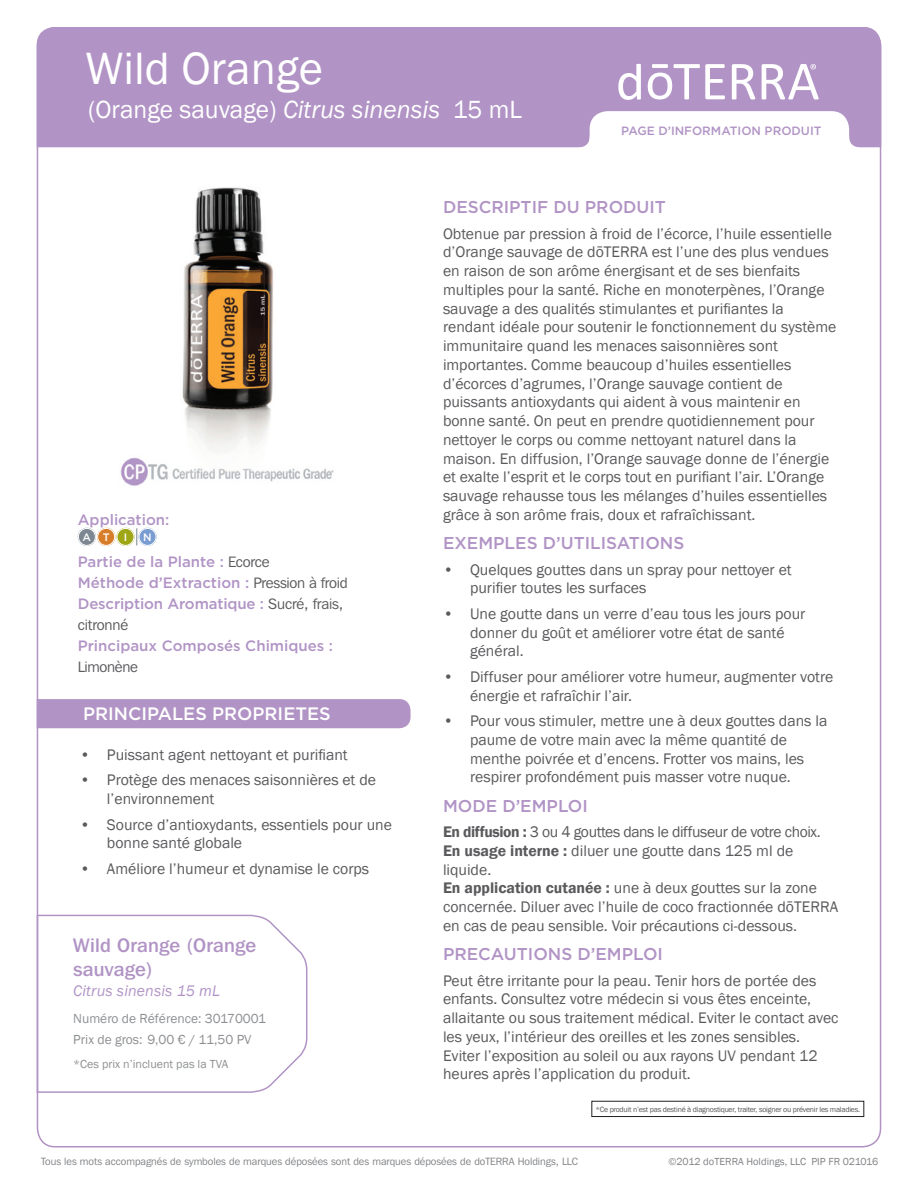
<style>
.page{position:relative;width:918px;height:1188px;background:#fff}
.page>*{position:absolute;margin:0;border:0;box-sizing:border-box;transform-origin:0 0}
.t1{font:46.5px "Franklin Gothic";color:#fff}
.t2{font:25.5px "Franklin Gothic";color:#fff}
.Tag_H1{font:500 19.5px/24px "Franklin Gothic IT Cby BT";letter-spacing:.01em;color:#b194c5}
.t3{font:500 18px "Gotham";color:#fff}
.Purple_Headers{font:500 17.1px "Gotham";color:#b194c5}
.Body{font:15.75px/18.8px "Franklin Gothic";color:#5a5a5d}
.Directions_bold_2nd{font:15.75px/18.8px "Franklin Gothic";color:#5a5a5d}
.Directions_Bold_Attr{font:15.75px "Franklin Gothic";letter-spacing:-.025em;color:#5a5a5d}
.Tag_H2{font:italic 15.75px "Franklin Gothic";letter-spacing:.01em;color:#b194c5}
.Oil_Attribute_Panel{font:500 15px/21px "Gotham";color:#b194c5}
.t4{font:13.5px "Franklin Gothic";color:#8d8f92}
.t5{font:12px "Franklin Gothic";color:#8d8f92}
.t6{font:500 12px "Gotham";color:#b194c5}
.t7{font:500 10.8px "Gotham";color:#fff}
.t8{font:10.5px "Franklin Gothic IT Cby BT";color:#808285}
.t9{font:10.5px "Franklin Gothic";color:#808285}
.t10{font:7.8px "Franklin Gothic";letter-spacing:-.03em;color:#57585a}
.s1{font-style:italic}
.s2{font-family:"Franklin Gothic IT Cby BT";font-weight:400;color:#5a5a5d}
.s3{font-weight:600}
</style>
<div class="page">
<div style="left:37px;top:27px;width:844px;height:120px;background:#b194c5"></div>
<svg style="left:732px;top:64px;width:23px;height:35px"></svg>
<svg style="left:648px;top:64px;width:77px;height:36px"></svg>
<svg style="left:618px;top:64px;width:23px;height:36px"></svg>
<svg style="left:762px;top:64px;width:57px;height:35px"></svg>
<svg style="left:36px;top:698px;width:375px;height:31px;background:#b69ac8"></svg>
<svg style="left:580px;top:111px;width:279px;height:37px"></svg>
<svg style="left:36px;top:913px;width:272px;height:181px"></svg>
<div style="left:592px;top:1101px;width:272px;height:16px;border:1px solid #231f20"></div>
<svg style="left:136px;top:528px;width:1px;height:17px"></svg>
<div style="left:78px;top:528px;width:18px;height:18px;background:#7c8791;border-radius:50%"></div>
<div style="left:78px;top:528px;width:18px;height:18px;border:1px solid #fff;border-radius:50%"></div>
<div style="left:97px;top:528px;width:18px;height:18px;background:#d77c29;border-radius:50%"></div>
<div style="left:98px;top:528px;width:17px;height:18px;border:1px solid #fff;border-radius:50%"></div>
<svg style="left:116px;top:528px;width:19px;height:18px"></svg>
<div style="left:117px;top:528px;width:17px;height:18px;border:1px solid #fff;border-radius:50%"></div>
<svg style="left:138px;top:528px;width:19px;height:18px"></svg>
<div style="left:139px;top:528px;width:17px;height:18px;border:1px solid #fff;border-radius:50%"></div>
<img style="left:120px;top:457px;width:214px;height:29px">
<img style="left:180px;top:187px;width:96px;height:294px">
<p class="t1" style="left:85px;top:40px;width:239px">Wild Orange</p>
<p class="t2" style="left:88px;top:94px;width:436px">(Orange sauvage) <span class="s1">Citrus sinensis</span> 15 mL</p>
<p class="t6" style="left:621px;top:123px;width:202px">PAGE D’INFORMATION PRODUIT</p>
<p class="Oil_Attribute_Panel" style="left:78px;top:509px;width:93px">Application:</p>
<p class="t7" style="left:83px;top:530px;width:29px">A T</p>
<p class="t7" style="left:124px;top:530px;width:5px">I</p>
<p class="t7" style="left:143px;top:530px;width:10px">N</p>
<p class="Oil_Attribute_Panel" style="left:78px;top:551px;width:193px">Partie de la Plante : <span class="s2">Ecorce</span></p>
<p class="Oil_Attribute_Panel" style="left:78px;top:572px;width:271px">Méthode d’Extraction : <span class="s2">Pression à froid</span></p>
<p class="Oil_Attribute_Panel" style="left:78px;top:593px;width:267px">Description Aromatique : <span class="s2">Sucré, frais, citronné</span></p>
<p class="Oil_Attribute_Panel" style="left:78px;top:635px;width:257px">Principaux Composés Chimiques :<br><span class="s2">Limonène</span></p>
<p class="t3" style="left:83px;top:702px;width:249px">PRINCIPALES PROPRIETES</p>
<p class="Body" style="left:80px;top:745px;width:269px">• Puissant agent nettoyant et purifiant</p>
<p class="Body" style="left:107px;top:771px;width:271px;text-indent:-27px">• Protège des menaces saisonnières et de l’environnement</p>
<p class="Body" style="left:107px;top:815px;width:287px;text-indent:-27px">• Source d’antioxydants, essentiels pour une bonne santé globale</p>
<p class="Body" style="left:80px;top:859px;width:291px">• Améliore l’humeur et dynamise le corps</p>
<p class="Tag_H1" style="left:73px;top:933px;width:184px">Wild Orange (Orange sauvage)</p>
<p class="Tag_H2" style="left:73px;top:981px;width:149px">Citrus sinensis 15 mL</p>
<p class="t4" style="left:73px;top:1011px;width:194px">Numéro de Référence: 30170001</p>
<p class="t4" style="left:73px;top:1032px;width:180px">Prix de gros: 9,00 € / 11,50 PV</p>
<p class="t5" style="left:73px;top:1057px;width:157px">*Ces prix n’incluent pas la TVA</p>
<p class="Purple_Headers" style="left:443px;top:196px;width:225px">DESCRIPTIF DU PRODUIT</p>
<p class="Body" style="left:443px;top:224px;width:395px">Obtenue par pression à froid de l’écorce, l’huile essentielle d’Orange sauvage de dōTERRA est l’une des plus vendues en raison de son arôme énergisant et de ses bienfaits multiples pour la santé. Riche en monoterpènes, l’Orange sauvage a des qualités stimulantes et purifiantes la rendant idéale pour soutenir le fonctionnement du système immunitaire quand les menaces saisonnières sont importantes. Comme beaucoup d’huiles essentielles d’écorces d’agrumes, l’Orange sauvage contient de puissants antioxydants qui aident à vous maintenir en bonne santé. On peut en prendre quotidiennement pour nettoyer le corps ou comme nettoyant naturel dans la maison. En diffusion, l’Orange sauvage donne de l’énergie et exalte l’esprit et le corps tout en purifiant l’air. L’Orange sauvage rehausse tous les mélanges d’huiles essentielles grâce à son arôme frais, doux et rafraîchissant.</p>
<p class="Purple_Headers" style="left:443px;top:532px;width:243px">EXEMPLES D’UTILISATIONS</p>
<p class="Body" style="left:470px;top:560px;width:323px;text-indent:-27px">• Quelques gouttes dans un spray pour nettoyer et purifier toutes les surfaces</p>
<p class="Body" style="left:470px;top:605px;width:337px;text-indent:-27px">• Une goutte dans un verre d’eau tous les jours pour donner du goût et améliorer votre état de santé général.</p>
<p class="Body" style="left:470px;top:668px;width:365px;text-indent:-27px">• Diffuser pour améliorer votre humeur, augmenter votre énergie et rafraîchir l’air.</p>
<p class="Body" style="left:470px;top:712px;width:359px;text-indent:-27px">• Pour vous stimuler, mettre une à deux gouttes dans la paume de votre main avec la même quantité de menthe poivrée et d’encens. Frotter vos mains, les respirer profondément puis masser votre nuque.</p>
<p class="Purple_Headers" style="left:443px;top:794px;width:146px">MODE D’EMPLOI</p>
<p class="Directions_Bold_Attr" style="left:443px;top:822px;width:379px"><span class="s3">En diffusion :</span> 3 ou 4 gouttes dans le diffuseur de votre choix.</p>
<p class="Directions_bold_2nd" style="left:443px;top:842px;width:352px"><span class="s3">En usage interne :</span> diluer une goutte dans 125 ml de liquide.</p>
<p class="Directions_bold_2nd" style="left:443px;top:879px;width:397px"><span class="s3">En application cutanée :</span> une à deux gouttes sur la zone concernée. Diluer avec l’huile de coco fractionnée dōTERRA en cas de peau sensible. Voir précautions ci-dessous.</p>
<p class="Purple_Headers" style="left:443px;top:943px;width:222px">PRECAUTIONS D’EMPLOI</p>
<p class="Body" style="left:443px;top:971px;width:397px">Peut être irritante pour la peau. Tenir hors de portée des enfants. Consultez votre médecin si vous êtes enceinte, allaitante ou sous traitement médical. Eviter le contact avec les yeux, l’intérieur des oreilles et les zones sensibles.<br>Eviter l’exposition au soleil ou aux rayons UV pendant 12 heures après l’application du produit.</p>
<p class="t10" style="left:596px;top:1104px;width:266px">*Ce produit n’est pas destiné à diagnostiquer, traiter, soigner ou prévenir les maladies.</p>
<p class="t8" style="left:41px;top:1155px;width:538px">Tous les mots accompagnés de symboles de marques déposées sont des marques déposées de doTERRA Holdings, LLC</p>
<p class="t9" style="left:668px;top:1155px;width:211px">©2012 doTERRA Holdings, LLC PIP FR 021016</p>
</div>
